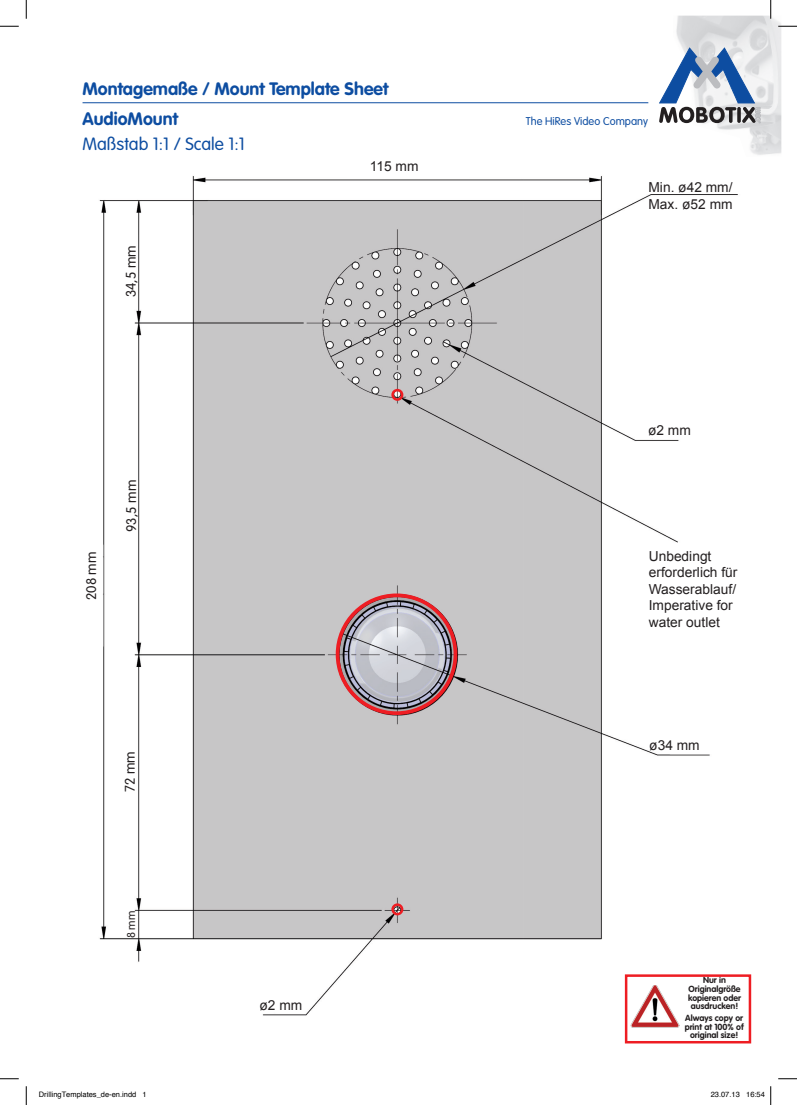
<style>
.page{position:relative;width:797px;height:1105px;background:#fff}
.page>*{position:absolute;margin:0;border:0;box-sizing:border-box;transform-origin:0 0}
.t1{font:700 17.75px/29.8px "VAG Rounded LT Pro";color:#0d4da1}
.PageHead{font:300 17.5px "VAG Rounded LT Pro";color:#0d4da1}
.t2{font:13.75px/16.5px "Arial";color:#231f20}
.t3{font:300 13.75px "VAG Rounded LT Pro";color:#231f20}
.t4{font:300 11.25px "VAG Rounded LT Pro";color:#231f20}
.t5{font:300 11.12px "VAG Rounded LT Pro";color:#0d4da1}
.Measurements_Center{font:700 8.75px/8.8px "VAG Rounded LT Pro";color:#231f20;text-align:center}
.t6{font:7.5px "Helvetica";color:#000}
</style>
<div class="page">
<hr style="left:83px;top:102px;width:565px;height:1px;background:#0d4da1">
<img style="left:676px;top:16px;width:105px;height:139px">
<svg style="left:659px;top:48px;width:101px;height:75px"></svg>
<img style="left:99px;top:176px;width:653px;height:868px">
<div style="left:336px;top:593px;width:121px;height:122px;border:4px solid #ee1d23;border-radius:50%"></div>
<div style="left:391px;top:903px;width:12px;height:12px;border:2px solid #ee1d23;border-radius:50%"></div>
<div style="left:391px;top:389px;width:12px;height:12px;border:2px solid #ee1d23;border-radius:50%"></div>
<img style="left:630px;top:985px;width:49px;height:42px">
<div style="left:625px;top:974px;width:126px;height:69px;border:2px solid #ee1d23"></div>
<svg style="left:0;top:25px;width:19px;height:2px"></svg>
<svg style="left:778px;top:25px;width:19px;height:2px"></svg>
<svg style="left:0;top:1078px;width:19px;height:1px"></svg>
<svg style="left:778px;top:1078px;width:19px;height:1px"></svg>
<svg style="left:25px;top:0;width:2px;height:19px"></svg>
<svg style="left:25px;top:1086px;width:2px;height:19px"></svg>
<svg style="left:770px;top:0;width:1px;height:19px"></svg>
<svg style="left:770px;top:1086px;width:1px;height:19px"></svg>
<p class="t1" style="left:82px;top:74px;width:307px">Montagemaße / Mount Template Sheet<br>AudioMount</p>
<p class="PageHead" style="left:82px;top:133px;width:164px">Maßstab 1:1 / Scale 1:1</p>
<p class="t3" style="left:123px;top:297px;width:53px;rotate:-90deg">34,5 mm</p>
<p class="t3" style="left:83px;top:600px;width:50px;rotate:-90deg">208 mm</p>
<p class="t3" style="left:123px;top:532px;width:53px;rotate:-90deg">93,5 mm</p>
<p class="t3" style="left:122px;top:792px;width:42px;rotate:-90deg">72 mm</p>
<p class="t4" style="left:125px;top:938px;width:29px;rotate:-90deg">8 mm</p>
<p class="t2" style="left:370px;top:158px;width:50px">115 mm</p>
<p class="t2" style="left:259px;top:997px;width:44px">ø2 mm</p>
<p class="t5" style="left:526px;top:114px;width:124px">The HiRes Video Company</p>
<p class="t2" style="left:648px;top:179px;width:86px">Min. ø42 mm/<br>Max. ø52 mm</p>
<p class="t2" style="left:648px;top:422px;width:44px">ø2 mm</p>
<p class="t2" style="left:648px;top:548px;width:90px">Unbedingt erforderlich für<br>Wasserablauf/</p>
<p class="t2" style="left:648px;top:597px;width:86px">Imperative for water outlet</p>
<p class="t2" style="left:649px;top:737px;width:52px">ø34 mm</p>
<p class="Measurements_Center" style="left:688px;top:976px;width:55px">Nur in<br>Originalgröße kopieren oder ausdrucken!</p>
<p class="Measurements_Center" style="left:684px;top:1013px;width:61px">Always copy or print at 100% of original size!</p>
<p class="t6" style="left:39px;top:1089px;width:109px">DrillingTemplates_de-en.indd 1</p>
<p class="t6" style="left:710px;top:1089px;width:56px">23.07.13 16:54</p>
</div>
